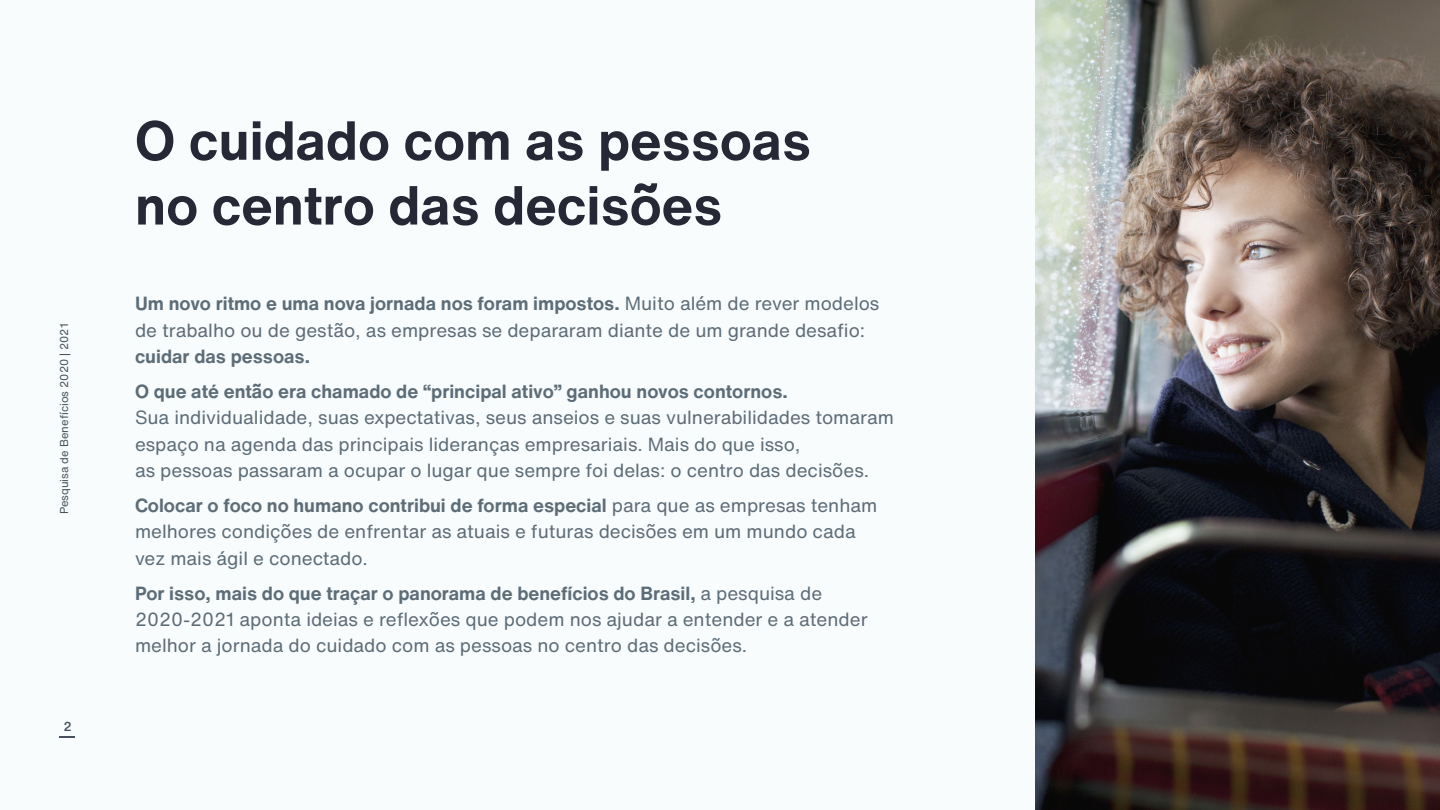
<style>
.page{position:relative;width:1440px;height:810px;background:#fff}
.page>*{position:absolute;margin:0;border:0;box-sizing:border-box;transform-origin:0 0}
.t1{font:700 54px/64.8px "Helvetica Now Text";color:#262836}
.t2{font:18.75px/26.2px "Helvetica Now Text";color:#5d6d78}
.t3{font:700 18.75px/35.2px "Helvetica Now Text";color:#5d6d78}
.t4{font:500 12.83px "Helvetica Now Text";color:#46535e}
.t5{font:11.25px "Helvetica Now Text";color:#46535e}
.s1{font-weight:700}
</style>
<div class="page">
<div style="left:0;top:0;width:1035px;height:809px;background:#f9fcfc"></div>
<img style="left:1035px;top:0;width:405px;height:810px">
<svg style="left:60px;top:736px;width:15px;height:2px"></svg>
<p class="t5" style="left:56px;top:514px;width:193px;rotate:-90deg">Pesquisa de Benefícios 2020 | 2021</p>
<p class="t4" style="left:64px;top:717px;width:10px">2</p>
<h1 class="t1" style="left:135px;top:107px;width:678px">O cuidado com as pessoas no centro das decisões</h1>
<p class="t2" style="left:135px;top:290px;width:746px"><span class="s1">Um novo ritmo e uma nova jornada nos foram impostos.</span> Muito além de rever modelos de trabalho ou de gestão, as empresas se depararam diante de um grande desafio:</p>
<p class="t3" style="left:135px;top:338px;width:654px">cuidar das pessoas.<br>O que até então era chamado de “principal ativo” ganhou novos contornos.</p>
<p class="t2" style="left:135px;top:404px;width:760px">Sua individualidade, suas expectativas, seus anseios e suas vulnerabilidades tomaram espaço na agenda das principais lideranças empresariais. Mais do que isso,<br>as pessoas passaram a ocupar o lugar que sempre foi delas: o centro das decisões.</p>
<p class="t2" style="left:135px;top:492px;width:744px"><span class="s1">Colocar o foco no humano contribui de forma especial</span> para que as empresas tenham melhores condições de enfrentar as atuais e futuras decisões em um mundo cada vez mais ágil e conectado.</p>
<p class="t2" style="left:135px;top:579px;width:734px"><span class="s1">Por isso, mais do que traçar o panorama de benefícios do Brasil,</span> a pesquisa de<br>2020-2021 aponta ideias e reflexões que podem nos ajudar a entender e a atender melhor a jornada do cuidado com as pessoas no centro das decisões.</p>
</div>
